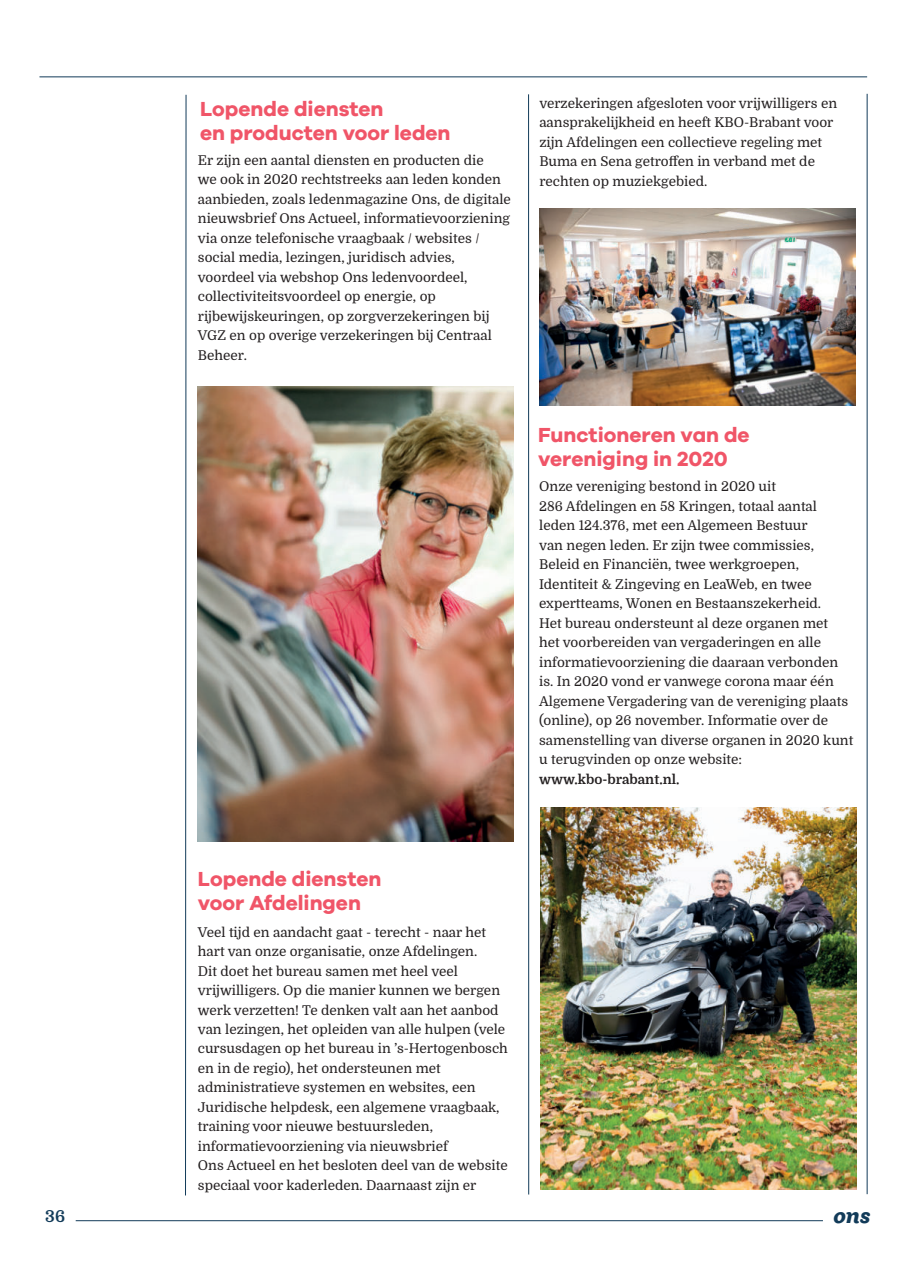
<style>
.page{position:relative;width:910px;height:1280px;background:#fff}
.page>*{position:absolute;margin:0;border:0;box-sizing:border-box;transform-origin:0 0}
.t1{font:700 21px/24px "Galano Grotesque DEMO";color:#f05568}
.t2{font:italic 800 21px "Ulises";color:#123b59}
.t3{font:700 16.5px "Domine";color:#123b59}
.t4{font:13.5px/19.5px "Domine";color:#231f20}
.t5{font:700 13.5px "Domine";color:#231f20}
</style>
<div class="page">
<hr style="left:867px;top:94px;width:1px;height:1100px;background:#123b59">
<hr style="left:528px;top:94px;width:1px;height:1100px;background:#123b59">
<hr style="left:76px;top:1220px;width:747px;height:1px;background:#123b59">
<hr style="left:39px;top:77px;width:828px;height:1px;background:#123b59">
<svg style="left:185px;top:94px;width:1px;height:1102px"></svg>
<img style="left:539px;top:208px;width:316px;height:198px">
<img style="left:541px;top:808px;width:315px;height:381px">
<img style="left:198px;top:387px;width:315px;height:454px">
<h1 class="t1" style="left:200px;top:98px;width:252px">Lopende diensten<br>en producten voor leden</h1>
<p class="t4" style="left:539px;top:93px;width:299px">verzekeringen afgesloten voor vrijwilligers en aansprakelijkheid en heeft KBO-Brabant voor zijn Afdelingen een collectieve regeling met Buma en Sena getroffen in verband met de rechten op muziekgebied.</p>
<p class="t4" style="left:198px;top:151px;width:315px">Er zijn een aantal diensten en producten die<br>we ook in 2020 rechtstreeks aan leden konden aanbieden, zoals ledenmagazine Ons, de digitale nieuwsbrief Ons Actueel, informatievoorziening via onze telefonische vraagbaak / websites / social media, lezingen, juridisch advies, voordeel via webshop Ons ledenvoordeel, collectiviteitsvoordeel op energie, op rijbewijskeuringen, op zorgverzekeringen bij VGZ en op overige verzekeringen bij Centraal Beheer.</p>
<h1 class="t1" style="left:538px;top:424px;width:213px">Functioneren van de vereniging in 2020</h1>
<p class="t4" style="left:539px;top:477px;width:316px">Onze vereniging bestond in 2020 uit<br>286 Afdelingen en 58 Kringen, totaal aantal leden 124.376, met een Algemeen Bestuur<br>van negen leden. Er zijn twee commissies, Beleid en Financiën, twee werkgroepen, Identiteit &amp; Zingeving en LeaWeb, en twee expertteams, Wonen en Bestaanszekerheid.<br>Het bureau ondersteunt al deze organen met<br>het voorbereiden van vergaderingen en alle informatievoorziening die daaraan verbonden is. In 2020 vond er vanwege corona maar één Algemene Vergadering van de vereniging plaats (online), op 26 november. Informatie over de samenstelling van diverse organen in 2020 kunt u terugvinden op onze website:</p>
<p class="t5" style="left:539px;top:772px;width:142px">www.kbo-brabant.nl.</p>
<h1 class="t1" style="left:198px;top:868px;width:185px">Lopende diensten voor Afdelingen</h1>
<p class="t4" style="left:198px;top:922px;width:312px">Veel tijd en aandacht gaat - terecht - naar het hart van onze organisatie, onze Afdelingen.<br>Dit doet het bureau samen met heel veel vrijwilligers. Op die manier kunnen we bergen werk verzetten! Te denken valt aan het aanbod van lezingen, het opleiden van alle hulpen (vele cursusdagen op het bureau in ’s-Hertogenbosch en in de regio), het ondersteunen met administratieve systemen en websites, een Juridische helpdesk, een algemene vraagbaak, training voor nieuwe bestuursleden, informatievoorziening via nieuwsbrief<br>Ons Actueel en het besloten deel van de website speciaal voor kaderleden. Daarnaast zijn er</p>
<p class="t3" style="left:45px;top:1207px;width:21px">36</p>
<h1 class="t2" style="left:833px;top:1203px;width:39px">ons</h1>
</div>
